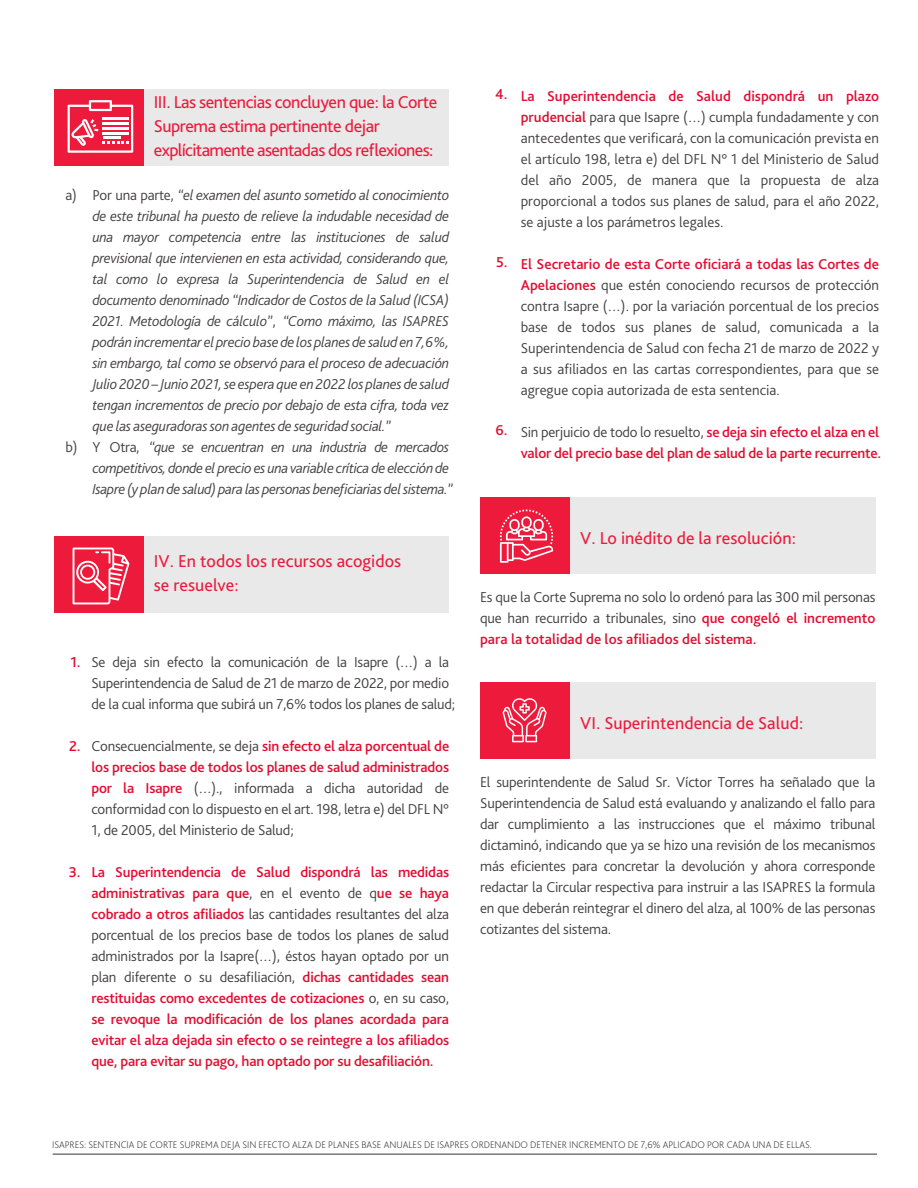
<style>
.page{position:relative;width:918px;height:1188px;background:#fff}
.page>*{position:absolute;margin:0;border:0;box-sizing:border-box;transform-origin:0 0}
.t1{font:18px/24px "Bliss Pro";letter-spacing:-.025em;color:#ed1a3b}
.t2{font:18px/24px "Bliss Pro";color:#ed1a3b}
.t3{font:300 15px/21px "Bliss Pro";letter-spacing:-.01em;color:#434040;text-align:justify}
.t4{font:italic 300 15px "Bliss Pro";letter-spacing:-.02em;color:#434040}
.t5{font:500 15px/21px "Bliss Pro";letter-spacing:-.01em;color:#e30c30;text-align:justify}
.t6{font:200 10.05px "Bliss Pro";letter-spacing:-.005em;color:#333}
.s1{font-style:normal}
.s2{font-weight:500;color:#e30c30}
.s3{font-weight:300;color:#434040}
</style>
<div class="page">
<hr style="left:53px;top:1154px;width:824px;height:1px;background:#333">
<div style="left:54px;top:89px;width:395px;height:76px;background:#e9e9e9"></div>
<div style="left:54px;top:89px;width:89px;height:76px;background:#ed1a3b"></div>
<svg style="left:68px;top:100px;width:65px;height:53px"></svg>
<div style="left:54px;top:536px;width:395px;height:76px;background:#e9e9e9"></div>
<div style="left:54px;top:536px;width:89px;height:76px;background:#ed1a3b"></div>
<svg style="left:73px;top:548px;width:56px;height:56px"></svg>
<div style="left:481px;top:497px;width:395px;height:77px;background:#e9e9e9"></div>
<div style="left:480px;top:497px;width:90px;height:77px;background:#ed1a3b"></div>
<div style="left:481px;top:682px;width:395px;height:76px;background:#e9e9e9"></div>
<div style="left:480px;top:682px;width:90px;height:76px;background:#ed1a3b"></div>
<svg style="left:500px;top:510px;width:53px;height:53px"></svg>
<svg style="left:502px;top:698px;width:45px;height:44px"></svg>
<p class="t1" style="left:154px;top:89px;width:285px">III. Las sentencias concluyen que: la Corte<br>Suprema estima pertinente dejar explícitamente asentadas dos reflexiones:</p>
<p class="t4" style="left:65px;top:186px;width:385px"><span class="s1">a) Por una parte,</span> “el examen del asunto sometido al conocimiento</p>
<p class="t4" style="left:92px;top:207px;width:358px">de este tribunal ha puesto de relieve la indudable necesidad de</p>
<p class="t4" style="left:92px;top:228px;width:358px">una mayor competencia entre las instituciones de salud</p>
<p class="t4" style="left:92px;top:249px;width:358px">previsional que intervienen en esta actividad, considerando que,</p>
<p class="t4" style="left:92px;top:270px;width:358px">tal como lo expresa la Superintendencia de Salud en el</p>
<p class="t4" style="left:92px;top:291px;width:358px">documento denominado “Indicador de Costos de la Salud (ICSA)</p>
<p class="t4" style="left:92px;top:312px;width:358px">2021. Metodología de cálculo”<span class="s1">,</span> “Como máximo, las ISAPRES</p>
<p class="t4" style="left:92px;top:333px;width:358px">podrán incrementar el precio base de los planes de salud en 7,6%,</p>
<p class="t4" style="left:92px;top:354px;width:358px">sin embargo, tal como se observó para el proceso de adecuación</p>
<p class="t4" style="left:92px;top:375px;width:358px">Julio 2020 – Junio 2021, se espera que en 2022 los planes de salud</p>
<p class="t4" style="left:92px;top:396px;width:358px">tengan incrementos de precio por debajo de esta cifra, toda vez</p>
<p class="t4" style="left:92px;top:417px;width:300px">que las aseguradoras son agentes de seguridad social.”</p>
<p class="t4" style="left:65px;top:438px;width:385px"><span class="s1">b) Y Otra,</span> “que se encuentran en una industria de mercados</p>
<p class="t4" style="left:92px;top:459px;width:358px">competitivos, donde el precio es una variable crítica de elección de</p>
<p class="t4" style="left:92px;top:480px;width:362px">Isapre (y plan de salud) para las personas beneficiarias del sistema.”</p>
<p class="t2" style="left:154px;top:549px;width:249px">IV. En todos los recursos acogidos se resuelve:</p>
<p class="t5" style="left:70px;top:651px;width:12px">1.</p>
<p class="t5" style="left:69px;top:735px;width:13px">2.</p>
<p class="t5" style="left:69px;top:861px;width:13px">3.</p>
<p class="t3" style="left:91px;top:651px;width:365px;text-align:left">Se deja sin efecto la comunicación de la Isapre (…) a la<br>Superintendencia de Salud de 21 de marzo de 2022, por medio de la cual informa que subirá un 7,6% todos los planes de salud;</p>
<p class="t3" style="left:91px;top:735px;width:359px">Consecuencialmente, se deja <span class="s2">sin efecto el alza porcentual de los precios base de todos los planes de salud administrados por la Isapre</span> (…)., informada a dicha autoridad de conformidad con lo dispuesto en el art. 198, letra e) del DFL N° 1, de 2005, del Ministerio de Salud;</p>
<p class="t5" style="left:91px;top:861px;width:359px">La Superintendencia de Salud dispondrá las medidas administrativas para que<span class="s3">, en el evento de q</span>ue se haya cobrado a otros afiliados <span class="s3">las cantidades resultantes del alza porcentual de los precios base de todos los planes de salud administrados por la Isapre(…), éstos hayan optado por un plan diferente o su desafiliación,</span> dichas cantidades sean restituidas como excedentes de cotizaciones <span class="s3">o, en su caso, </span>se revoque la modificación de los planes acordada para evitar el alza dejada sin efecto o se reintegre a los afiliados que, para evitar su pago, han optado por su desafiliación.</p>
<p class="t5" style="left:495px;top:84px;width:14px">4.</p>
<p class="t5" style="left:496px;top:252px;width:13px">5.</p>
<p class="t5" style="left:496px;top:420px;width:13px">6.</p>
<p class="t3" style="left:521px;top:85px;width:360px"><span class="s2">La Superintendencia de Salud dispondrá un plazo prudencial</span> para que Isapre (…) cumpla fundadamente y con antecedentes que verificará, con la comunicación prevista en el artículo 198, letra e) del DFL N° 1 del Ministerio de Salud del año 2005, de manera que la propuesta de alza proporcional a todos sus planes de salud, para el año 2022, se ajuste a los parámetros legales.</p>
<p class="t3" style="left:521px;top:253px;width:360px"><span class="s2">El Secretario de esta Corte oficiará a todas las Cortes de Apelaciones</span> que estén conociendo recursos de protección contra Isapre (…). por la variación porcentual de los precios base de todos sus planes de salud, comunicada a la Superintendencia de Salud con fecha 21 de marzo de 2022 y a sus afiliados en las cartas correspondientes, para que se agregue copia autorizada de esta sentencia.</p>
<p class="t5" style="left:521px;top:421px;width:362px"><span class="s3">Sin perjuicio de todo lo resuelto,</span> se deja sin efecto el alza en el valor del precio base del plan de salud de la parte recurrente.</p>
<p class="t2" style="left:580px;top:525px;width:217px">V. Lo inédito de la resolución:</p>
<p class="t3" style="left:480px;top:586px;width:397px">Es que la Corte Suprema no solo lo ordenó para las 300 mil personas que han recurrido a tribunales, sino <span class="s2">que congeló el incremento para la totalidad de los afiliados del sistema.</span></p>
<p class="t2" style="left:580px;top:710px;width:225px">VI. Superintendencia de Salud:</p>
<p class="t3" style="left:480px;top:771px;width:397px">El superintendente de Salud Sr. Víctor Torres ha señalado que la Superintendencia de Salud está evaluando y analizando el fallo para dar cumplimiento a las instrucciones que el máximo tribunal dictaminó, indicando que ya se hizo una revisión de los mecanismos más eficientes para concretar la devolución y ahora corresponde redactar la Circular respectiva para instruir a las ISAPRES la formula en que deberán reintegrar el dinero del alza, al 100% de las personas cotizantes del sistema.</p>
<p class="t6" style="left:52px;top:1139px;width:761px">ISAPRES: SENTENCIA DE CORTE SUPREMA DEJA SIN EFECTO ALZA DE PLANES BASE ANUALES DE ISAPRES ORDENANDO DETENER INCREMENTO DE 7,6% APLICADO POR CADA UNA DE ELLAS.</p>
</div>
